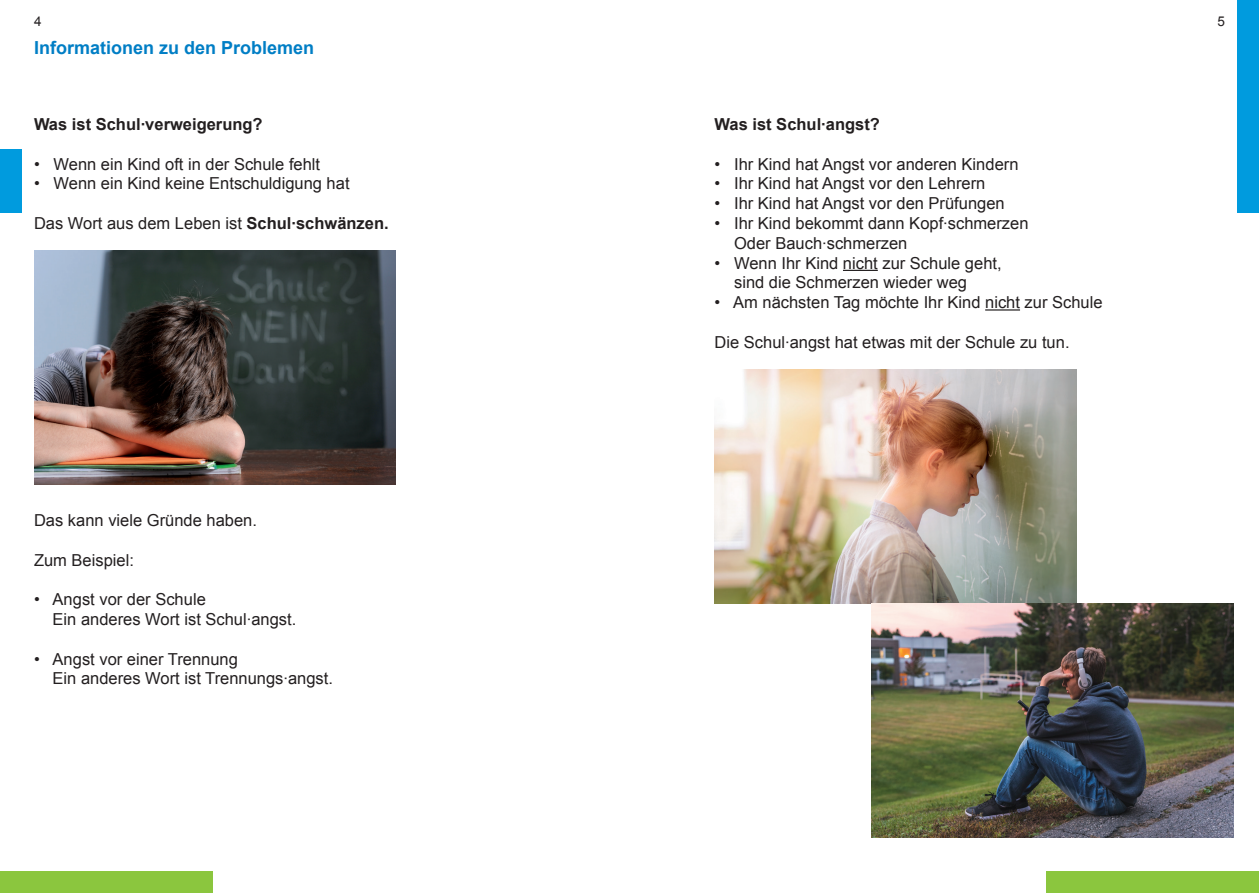
<style>
.page{position:relative;width:1259px;height:893px;background:#fff}
.page>*{position:absolute;margin:0;border:0;box-sizing:border-box;transform-origin:0 0}
.t1{font:700 18px "Arial";color:#007ec5}
.t2{font:16.5px/19.8px "Arial";color:#231f20}
.t3{font:700 16.5px "Arial";color:#231f20}
.t4{font:13.5px "Arial";color:#231f20}
.s1{font-weight:700}
</style>
<div class="page">
<div style="left:0;top:872px;width:213px;height:21px;background:#8bc63e"></div>
<div style="left:1237px;top:0;width:22px;height:213px;background:#009bde"></div>
<div style="left:1046px;top:872px;width:213px;height:21px;background:#8bc63e"></div>
<div style="left:0;top:149px;width:21px;height:64px;background:#009bde"></div>
<img style="left:34px;top:251px;width:361px;height:234px">
<hr style="left:843px;top:270px;width:35px;height:1px;background:#231f20">
<hr style="left:985px;top:309px;width:35px;height:2px;background:#231f20">
<img style="left:714px;top:370px;width:362px;height:234px">
<img style="left:872px;top:604px;width:361px;height:234px">
<p class="t4" style="left:34px;top:12px;width:9px">4</p>
<p class="t4" style="left:1217px;top:12px;width:9px">5</p>
<p class="t1" style="left:34px;top:35px;width:282px">Informationen zu den Problemen</p>
<p class="t3" style="left:34px;top:113px;width:230px">Was ist Schul·verweigerung?</p>
<p class="t2" style="left:34px;top:154px;width:288px">• Wenn ein Kind oft in der Schule fehlt</p>
<p class="t2" style="left:34px;top:174px;width:317px">• Wenn ein Kind keine Entschuldigung hat</p>
<p class="t2" style="left:34px;top:213px;width:356px">Das Wort aus dem Leben ist <span class="s1">Schul·schwänzen.</span></p>
<p class="t2" style="left:34px;top:510px;width:224px">Das kann viele Gründe haben.</p>
<p class="t2" style="left:34px;top:550px;width:101px">Zum Beispiel:</p>
<p class="t2" style="left:53px;top:589px;width:245px;text-indent:-19px">• Angst vor der Schule<br>Ein anderes Wort ist Schul·angst.</p>
<p class="t2" style="left:53px;top:649px;width:282px;text-indent:-19px">• Angst vor einer Trennung<br>Ein anderes Wort ist Trennungs·angst.</p>
<p class="t3" style="left:714px;top:113px;width:167px">Was ist Schul·angst?</p>
<p class="t2" style="left:714px;top:154px;width:305px">• Ihr Kind hat Angst vor anderen Kindern</p>
<p class="t2" style="left:714px;top:174px;width:272px">• Ihr Kind hat Angst vor den Lehrern</p>
<p class="t2" style="left:714px;top:193px;width:292px">• Ihr Kind hat Angst vor den Prüfungen</p>
<p class="t2" style="left:734px;top:213px;width:296px;text-indent:-20px">• Ihr Kind bekommt dann Kopf·schmerzen<br>Oder Bauch·schmerzen</p>
<p class="t2" style="left:734px;top:253px;width:269px;text-indent:-20px">• Wenn Ihr Kind nicht zur Schule geht, sind die Schmerzen wieder weg</p>
<p class="t2" style="left:714px;top:292px;width:389px">• Am nächsten Tag möchte Ihr Kind nicht zur Schule</p>
<p class="t2" style="left:714px;top:332px;width:356px">Die Schul·angst hat etwas mit der Schule zu tun.</p>
</div>
